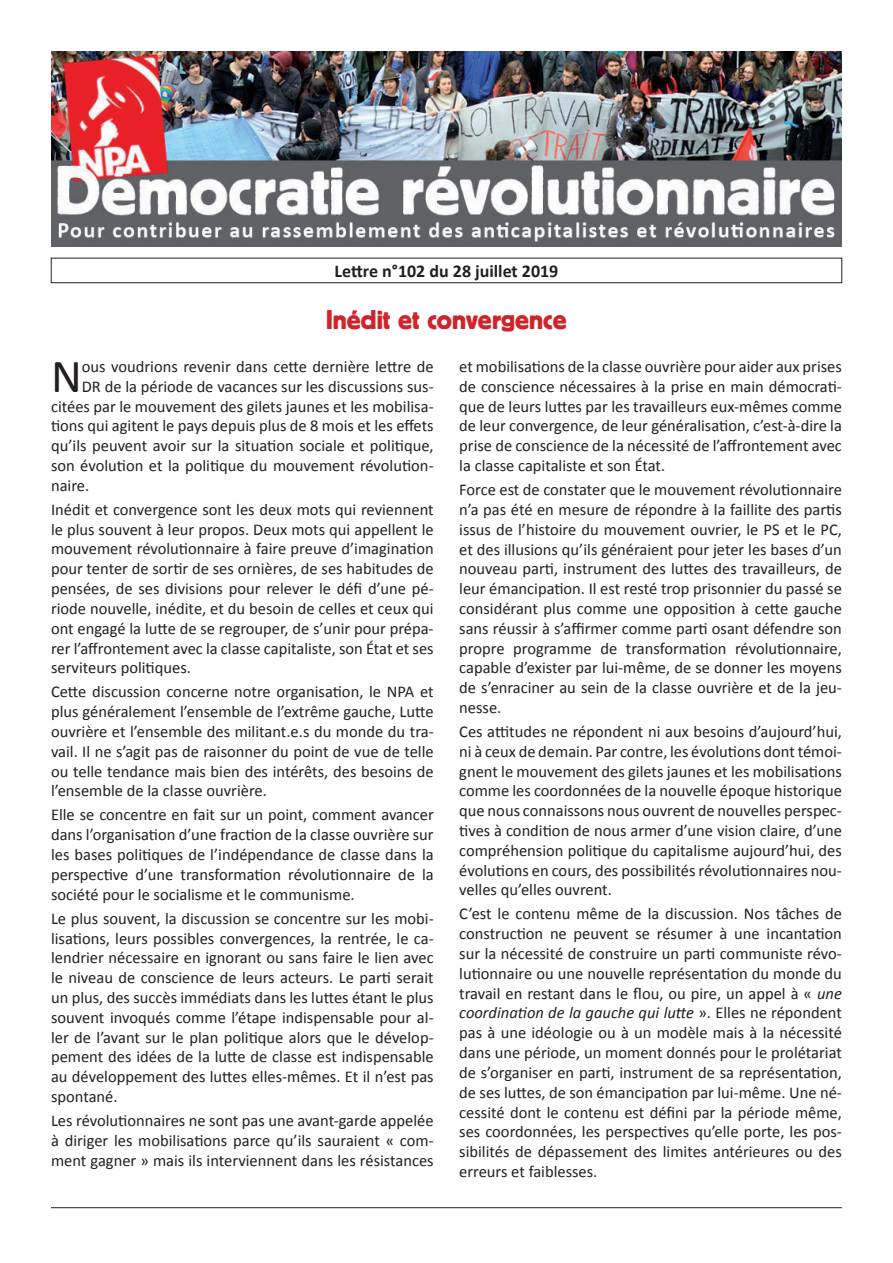
<style>
.page{position:relative;width:893px;height:1263px;background:#fff}
.page>*{position:absolute;margin:0;border:0;box-sizing:border-box;transform-origin:0 0}
.t1{font:47.7px "Calibri";color:#231f20}
.t2{font:27px "Block BE";color:#d1232a}
.t3{font:700 18px "Calibri";color:#231f20}
.t4{font:16.5px/19.8px "Calibri";color:#231f20;text-align:justify}
.s1{font-style:italic}
</style>
<div class="page">
<hr style="left:51px;top:1207px;width:791px;height:1px;background:#231f20">
<img style="left:51px;top:51px;width:791px;height:195px">
<div style="left:51px;top:258px;width:791px;height:25px;border:1px solid #231f20"></div>
<p class="t4" style="left:638px;top:61px;width:109px">www.npa-dr.org</p>
<p class="t3" style="left:335px;top:260px;width:225px">Lettre n°102 du 28 juillet 2019</p>
<h2 class="t2" style="left:326px;top:304px;width:242px">Inédit et convergence</h2>
<h1 class="t1" style="left:51px;top:346px;width:32px">N</h1>
<p class="t4" style="left:82px;top:357px;width:353px">ous voudrions revenir dans cette dernière lettre de</p>
<p class="t4" style="left:82px;top:376px;width:353px">DR de la période de vacances sur les discussions sus-</p>
<p class="t4" style="left:51px;top:396px;width:384px">citées par le mouvement des gilets jaunes et les mobilisa-</p>
<p class="t4" style="left:51px;top:416px;width:384px">tions qui agitent le pays depuis plus de 8 mois et les effets</p>
<p class="t4" style="left:51px;top:436px;width:384px">qu’ils peuvent avoir sur la situation sociale et politique,</p>
<p class="t4" style="left:51px;top:456px;width:384px">son évolution et la politique du mouvement révolution-</p>
<p class="t4" style="left:51px;top:475px;width:40px">naire.</p>
<p class="t4" style="left:51px;top:499px;width:384px">Inédit et convergence sont les deux mots qui reviennent le plus souvent à leur propos. Deux mots qui appellent le mouvement révolutionnaire à faire preuve d’imagination pour tenter de sortir de ses ornières, de ses habitudes de pensées, de ses divisions pour relever le défi d’une pé&shy;riode nouvelle, inédite, et du besoin de celles et ceux qui ont engagé la lutte de se regrouper, de s’unir pour prépa&shy;rer l’affrontement avec la classe capitaliste, son État et ses serviteurs politiques.</p>
<p class="t4" style="left:51px;top:682px;width:384px">Cette discussion concerne notre organisation, le NPA et plus généralement l’ensemble de l’extrême gauche, Lutte ouvrière et l’ensemble des militant.e.s du monde du tra&shy;vail. Il ne s’agit pas de raisonner du point de vue de telle ou telle tendance mais bien des intérêts, des besoins de l’ensemble de la classe ouvrière.</p>
<p class="t4" style="left:51px;top:805px;width:384px">Elle se concentre en fait sur un point, comment avancer dans l’organisation d’une fraction de la classe ouvrière sur les bases politiques de l’indépendance de classe dans la perspective d’une transformation révolutionnaire de la société pour le socialisme et le communisme.</p>
<p class="t4" style="left:51px;top:908px;width:384px">Le plus souvent, la discussion se concentre sur les mobi&shy;lisations, leurs possibles convergences, la rentrée, le ca&shy;lendrier nécessaire en ignorant ou sans faire le lien avec le niveau de conscience de leurs acteurs. Le parti serait un plus, des succès immédiats dans les luttes étant le plus souvent invoqués comme l’étape indispensable pour al&shy;ler de l’avant sur le plan politique alors que le dévelop&shy;pement des idées de la lutte de classe est indispensable au développement des luttes elles-mêmes. Et il n’est pas spontané.</p>
<p class="t4" style="left:51px;top:1111px;width:384px">Les révolutionnaires ne sont pas une avant-garde appelée à diriger les mobilisations parce qu’ils sauraient « com&shy;ment gagner » mais ils interviennent dans les résistances</p>
<p class="t4" style="left:459px;top:357px;width:384px">et mobilisations de la classe ouvrière pour aider aux prises de conscience nécessaires à la prise en main démocrati&shy;que de leurs luttes par les travailleurs eux-mêmes comme de leur convergence, de leur généralisation, c’est-à-dire la prise de conscience de la nécessité de l’affrontement avec la classe capitaliste et son État.</p>
<p class="t4" style="left:459px;top:480px;width:384px">Force est de constater que le mouvement révolutionnaire n’a pas été en mesure de répondre à la faillite des partis issus de l’histoire du mouvement ouvrier, le PS et le PC, et des illusions qu’ils généraient pour jeter les bases d’un nouveau parti, instrument des luttes des travailleurs, de leur émancipation. Il est resté trop prisonnier du passé se considérant plus comme une opposition à cette gauche sans réussir à s’affirmer comme parti osant défendre son propre programme de transformation révolutionnaire, capable d’exister par lui-même, de se donner les moyens de s’enraciner au sein de la classe ouvrière et de la jeu&shy;nesse.</p>
<p class="t4" style="left:459px;top:722px;width:384px">Ces attitudes ne répondent ni aux besoins d’aujourd’hui, ni à ceux de demain. Par contre, les évolutions dont témoi&shy;gnent le mouvement des gilets jaunes et les mobilisations comme les coordonnées de la nouvelle époque historique que nous connaissons nous ouvrent de nouvelles perspec&shy;tives à condition de nous armer d’une vision claire, d’une compréhension politique du capitalisme aujourd’hui, des évolutions en cours, des possibilités révolutionnaires nou&shy;velles qu’elles ouvrent.</p>
<p class="t4" style="left:459px;top:904px;width:384px">C’est le contenu même de la discussion. Nos tâches de construction ne peuvent se résumer à une incantation sur la nécessité de construire un parti communiste révo&shy;lutionnaire ou une nouvelle représentation du monde du travail en restant dans le flou, ou pire, un appel à « <span class="s1">une coordination de la gauche qui lutte</span> ». Elles ne répondent pas à une idéologie ou à un modèle mais à la nécessité dans une période, un moment donnés pour le prolétariat de s’organiser en parti, instrument de sa représentation, de ses luttes, de son émancipation par lui-même. Une né&shy;cessité dont le contenu est défini par la période même, ses coordonnées, les perspectives qu’elle porte, les pos&shy;sibilités de dépassement des limites antérieures ou des erreurs et faiblesses.</p>
</div>
